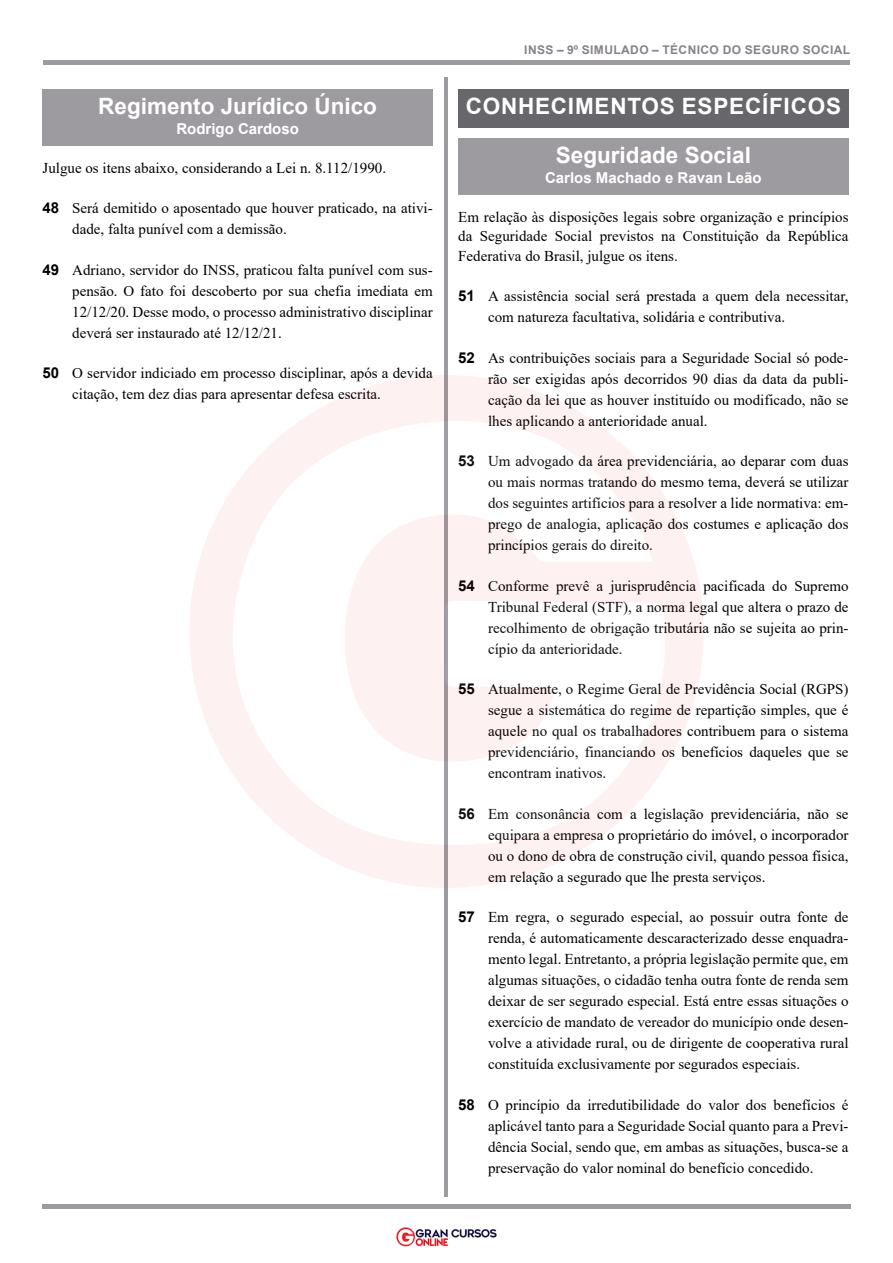
<style>
.page{position:relative;width:893px;height:1263px;background:#fff}
.page>*{position:absolute;margin:0;border:0;box-sizing:border-box;transform-origin:0 0}
.t1{font:700 22.5px/49.1px "Arial";letter-spacing:.035em;color:#fff;text-align:center}
.t2{font:700 22.5px "Arial";color:#fff}
.t3{font:15px/21px "Times New Roman";color:#000;text-align:justify}
.t4{font:700 15px "Arial";color:#fff}
.t5{font:700 12px "Arial";letter-spacing:.035em;color:#868388}
.s1{font-family:"Arial";font-weight:700}
</style>
<div class="page">
<div style="left:43px;top:60px;width:807px;height:5px;background:#9d9ba0"></div>
<hr style="left:42px;top:1204px;width:808px;height:4px;background:#9d9ba0">
<hr style="left:445px;top:77px;width:3px;height:1119px;background:#9d9ba0">
<img style="left:396px;top:1227px;width:101px;height:20px">
<div style="left:43px;top:89px;width:390px;height:38px;background:#9d9ba0"></div>
<div style="left:43px;top:114px;width:390px;height:32px;background:#9d9ba0"></div>
<div style="left:458px;top:89px;width:390px;height:38px;background:#67676b"></div>
<div style="left:458px;top:138px;width:390px;height:38px;background:#9d9ba0"></div>
<div style="left:458px;top:163px;width:390px;height:32px;background:#9d9ba0"></div>
<svg style="left:190px;top:375px;width:513px;height:513px"></svg>
<svg style="left:219px;top:419px;width:450px;height:427px"></svg>
<h1 class="t2" style="left:98px;top:90px;width:280px">Regimento Jurídico Único</h1>
<p class="t4" style="left:176px;top:118px;width:124px">Rodrigo Cardoso</p>
<p class="t3" style="left:43px;top:157px;width:345px">Julgue os itens abaixo, considerando a Lei n. 8.112/1990.</p>
<p class="t3" style="left:72px;top:197px;width:362px;text-indent:-30px"><span class="s1">48</span> Será demitido o aposentado que houver praticado, na ativi&shy;dade, falta punível com a demissão.</p>
<p class="t3" style="left:72px;top:259px;width:362px;text-indent:-30px"><span class="s1">49</span> Adriano, servidor do INSS, praticou falta punível com sus&shy;pensão. O fato foi descoberto por sua chefia imediata em 12/12/20. Desse modo, o processo administrativo disciplinar deverá ser instaurado até 12/12/21.</p>
<p class="t3" style="left:72px;top:362px;width:362px;text-indent:-30px"><span class="s1">50</span> O servidor indiciado em processo disciplinar, após a devida citação, tem dez dias para apresentar defesa escrita.</p>
<p class="t5" style="left:524px;top:41px;width:327px">INSS – 9º SIMULADO – TÉCNICO DO SEGURO SOCIAL</p>
<h1 class="t1" style="left:466px;top:82px;width:377px">CONHECIMENTOS ESPECÍFICOS<br>Seguridade Social</h1>
<p class="t4" style="left:545px;top:167px;width:218px">Carlos Machado e Ravan Leão</p>
<p class="t3" style="left:458px;top:207px;width:392px;line-height:19.5px">Em relação às disposições legais sobre organização e princípios da Seguridade Social previstos na Constituição da República Federativa do Brasil, julgue os itens.</p>
<p class="t3" style="left:488px;top:285px;width:362px;text-indent:-30px"><span class="s1">51</span> A assistência social será prestada a quem dela necessitar, com natureza facultativa, solidária e contributiva.</p>
<p class="t3" style="left:488px;top:347px;width:362px;text-indent:-30px"><span class="s1">52</span> As contribuições sociais para a Seguridade Social só pode&shy;rão ser exigidas após decorridos 90 dias da data da publi&shy;cação da lei que as houver instituído ou modificado, não se lhes aplicando a anterioridade anual.</p>
<p class="t3" style="left:488px;top:450px;width:362px;text-indent:-30px"><span class="s1">53</span> Um advogado da área previdenciária, ao deparar com duas ou mais normas tratando do mesmo tema, deverá se utilizar dos seguintes artifícios para a resolver a lide normativa: em&shy;prego de analogia, aplicação dos costumes e aplicação dos princípios gerais do direito.</p>
<p class="t3" style="left:488px;top:575px;width:362px;text-indent:-30px"><span class="s1">54</span> Conforme prevê a jurisprudência pacificada do Supremo Tribunal Federal (STF), a norma legal que altera o prazo de recolhimento de obrigação tributária não se sujeita ao prin&shy;cípio da anterioridade.</p>
<p class="t3" style="left:488px;top:678px;width:362px;text-indent:-30px"><span class="s1">55</span> Atualmente, o Regime Geral de Previdência Social (RGPS) segue a sistemática do regime de repartição simples, que é aquele no qual os trabalhadores contribuem para o sistema previdenciário, financiando os benefícios daqueles que se encontram inativos.</p>
<p class="t3" style="left:488px;top:803px;width:362px;text-indent:-30px"><span class="s1">56</span> Em consonância com a legislação previdenciária, não se equipara a empresa o proprietário do imóvel, o incorporador ou o dono de obra de construção civil, quando pessoa física, em relação a segurado que lhe presta serviços.</p>
<p class="t3" style="left:488px;top:906px;width:362px;text-indent:-30px"><span class="s1">57</span> Em regra, o segurado especial, ao possuir outra fonte de renda, é automaticamente descaracterizado desse enquadra&shy;mento legal. Entretanto, a própria legislação permite que, em algumas situações, o cidadão tenha outra fonte de renda sem deixar de ser segurado especial. Está entre essas situações o exercício de mandato de vereador do município onde desen&shy;volve a atividade rural, ou de dirigente de cooperativa rural constituída exclusivamente por segurados especiais.</p>
<p class="t3" style="left:488px;top:1094px;width:362px;text-indent:-30px"><span class="s1">58</span> O princípio da irredutibilidade do valor dos benefícios é aplicável tanto para a Seguridade Social quanto para a Previ&shy;dência Social, sendo que, em ambas as situações, busca-se a preservação do valor nominal do benefício concedido.</p>
</div>
